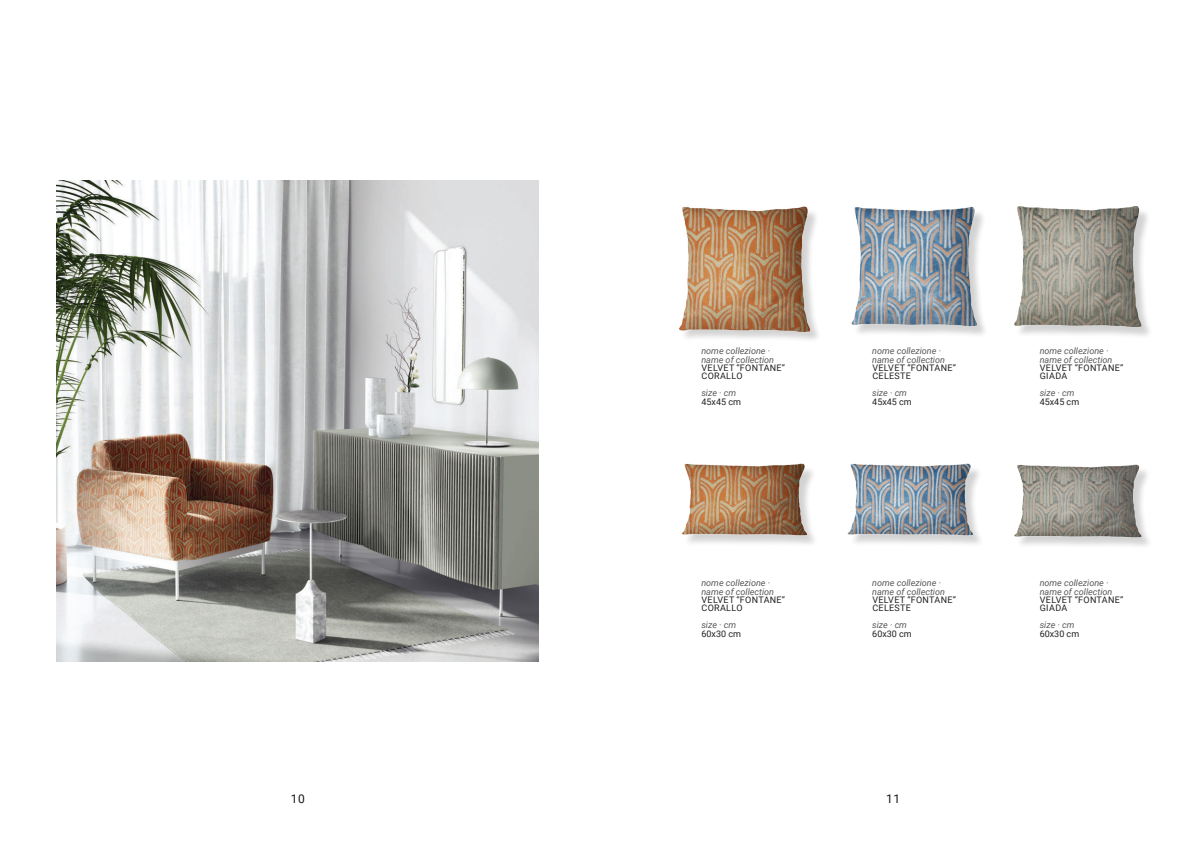
<style>
.page{position:relative;width:1191px;height:842px;background:#fff}
.page>*{position:absolute;margin:0;border:0;box-sizing:border-box;transform-origin:0 0}
.t1{font:12px "Roboto";color:#171415}
.t2{font:italic 9px/9px "Roboto";color:#57585a}
.t3{font:9px "Roboto";letter-spacing:.005em;color:#231f20}
.t4{font:9px/8px "Roboto";letter-spacing:.035em;color:#231f20}
</style>
<div class="page">
<img style="left:679px;top:206px;width:139px;height:134px">
<img style="left:681px;top:463px;width:133px;height:81px">
<img style="left:851px;top:206px;width:134px;height:129px">
<img style="left:847px;top:463px;width:133px;height:81px">
<img style="left:1014px;top:206px;width:135px;height:130px">
<img style="left:1014px;top:464px;width:135px;height:82px">
<img style="left:57px;top:180px;width:481px;height:482px">
<p class="t2" style="left:701px;top:346px;width:74px">nome collezione · name of collection</p>
<p class="t3" style="left:701px;top:361px;width:7px">VELVET</p>
<p class="t3" style="left:736px;top:361px;width:11px">“FONTANE</p>
<p class="t3" style="left:782px;top:361px;width:5px">”</p>
<p class="t4" style="left:701px;top:371px;width:42px">CORALLO</p>
<p class="t2" style="left:701px;top:388px;width:36px">size · cm</p>
<p class="t3" style="left:701px;top:395px;width:41px">45X45 CM</p>
<p class="t2" style="left:701px;top:577px;width:74px">nome collezione · name of collection</p>
<p class="t3" style="left:701px;top:593px;width:7px">VELVET</p>
<p class="t4" style="left:701px;top:595px;width:85px;text-indent:35px">“FONTANE”<br>CORALLO</p>
<p class="t2" style="left:701px;top:619px;width:36px">size · cm</p>
<p class="t3" style="left:701px;top:627px;width:41px">60X30 CM</p>
<p class="t2" style="left:872px;top:345px;width:74px">nome collezione · name of collection</p>
<p class="t3" style="left:872px;top:361px;width:7px">VELVET</p>
<p class="t3" style="left:907px;top:361px;width:11px">“FONTANE</p>
<p class="t3" style="left:952px;top:361px;width:5px">”</p>
<p class="t3" style="left:872px;top:369px;width:7px">CELESTE</p>
<p class="t2" style="left:872px;top:387px;width:36px">size · cm</p>
<p class="t3" style="left:872px;top:395px;width:41px">45X45 CM</p>
<p class="t2" style="left:872px;top:577px;width:74px">nome collezione · name of collection</p>
<p class="t3" style="left:872px;top:593px;width:7px">VELVET</p>
<p class="t4" style="left:907px;top:595px;width:50px">“FONTANE”</p>
<p class="t3" style="left:872px;top:601px;width:7px">CELESTE</p>
<p class="t2" style="left:872px;top:619px;width:36px">size · cm</p>
<p class="t3" style="left:872px;top:627px;width:41px">60X30 CM</p>
<h1 class="t1" style="left:291px;top:790px;width:16px">10</h1>
<h1 class="t1" style="left:886px;top:791px;width:16px">11</h1>
<p class="t2" style="left:1039px;top:346px;width:74px">nome collezione · name of collection</p>
<p class="t3" style="left:1039px;top:361px;width:7px">VELVET</p>
<p class="t3" style="left:1074px;top:361px;width:11px">“FONTANE</p>
<p class="t3" style="left:1120px;top:361px;width:5px">”</p>
<p class="t3" style="left:1039px;top:369px;width:29px">GIADA</p>
<p class="t2" style="left:1039px;top:388px;width:36px">size · cm</p>
<p class="t3" style="left:1039px;top:395px;width:41px">45X45 CM</p>
<p class="t2" style="left:1039px;top:577px;width:74px">nome collezione · name of collection</p>
<p class="t3" style="left:1039px;top:593px;width:7px">VELVET</p>
<p class="t4" style="left:1074px;top:595px;width:50px">“FONTANE”</p>
<p class="t3" style="left:1039px;top:601px;width:29px">GIADA</p>
<p class="t2" style="left:1039px;top:620px;width:36px">size · cm</p>
<p class="t3" style="left:1039px;top:627px;width:41px">60X30 CM</p>
</div>
